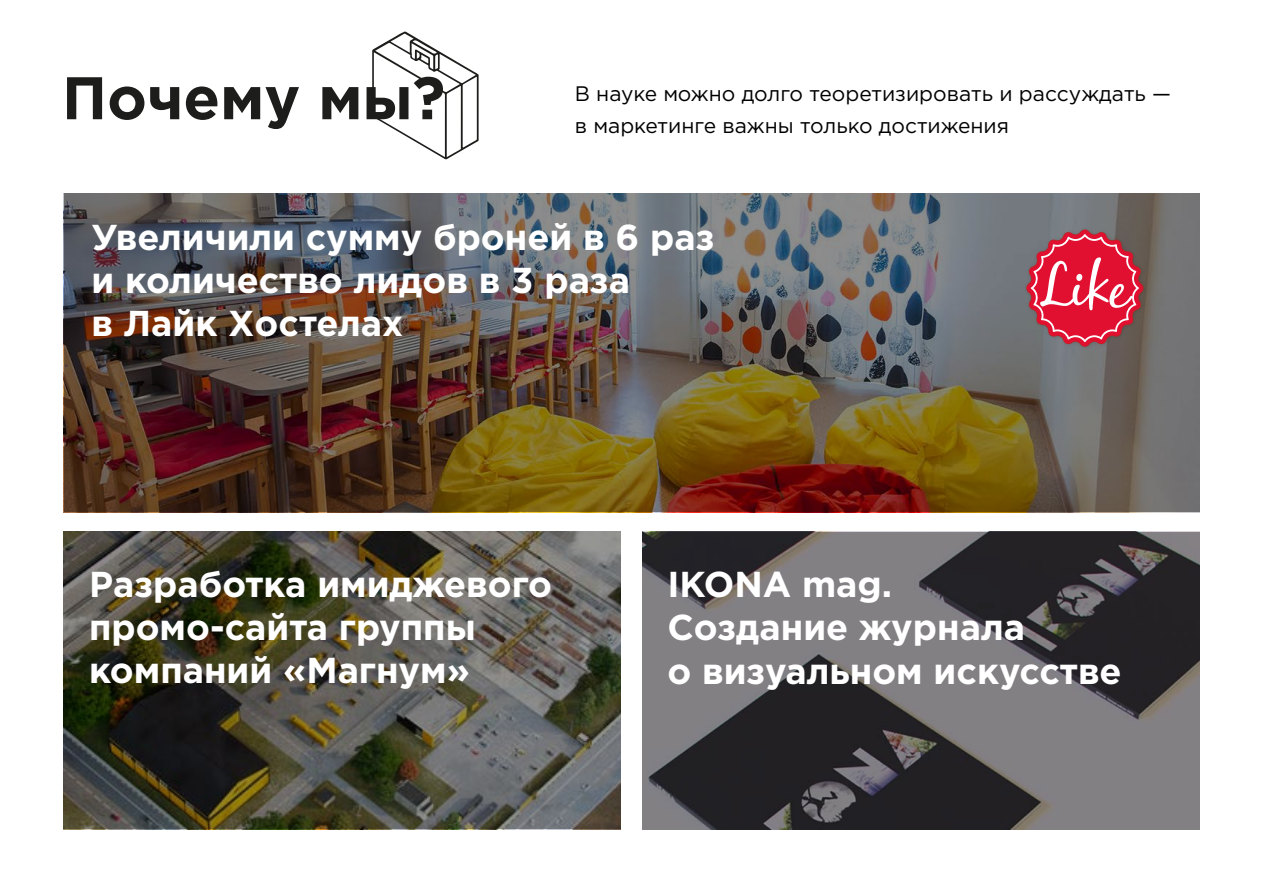
<style>
.page{position:relative;width:1263px;height:893px;background:#fff}
.page>*{position:absolute;margin:0;border:0;box-sizing:border-box;transform-origin:0 0}
.t1{font:700 60px "Gotham Pro";color:#1d1d1b}
.t2{font:700 36px/43.2px "Gotham Pro";color:#fff}
.t3{font:21px/31.5px "Gotham Pro";color:#000}
</style>
<div class="page">
<svg style="left:372px;top:31px;width:107px;height:128px"></svg>
<img style="left:64px;top:531px;width:557px;height:298px">
<svg style="left:642px;top:532px;width:557px;height:297px;fill:#817d81"></svg>
<img style="left:64px;top:193px;width:1135px;height:319px">
<img style="left:1021px;top:224px;width:129px;height:129px">
<svg style="left:1026px;top:229px;width:117px;height:118px"></svg>
<h1 class="t1" style="left:62px;top:63px;width:385px">Почему мы?</h1>
<p class="t3" style="left:575px;top:78px;width:598px">В науке можно долго теоретизировать и рассуждать — в маркетинге важны только достижения</p>
<p class="t2" style="left:92px;top:215px;width:625px">Увеличили сумму броней в 6 раз и количество лидов в 3 раза<br>в Лайк Хостелах</p>
<p class="t2" style="left:89px;top:562px;width:464px">Разработка имиджевого промо-сайта группы компаний «Магнум»</p>
<p class="t2" style="left:667px;top:562px;width:456px">IKONA mag.<br>Создание журнала<br>о визуальном искусстве</p>
</div>
